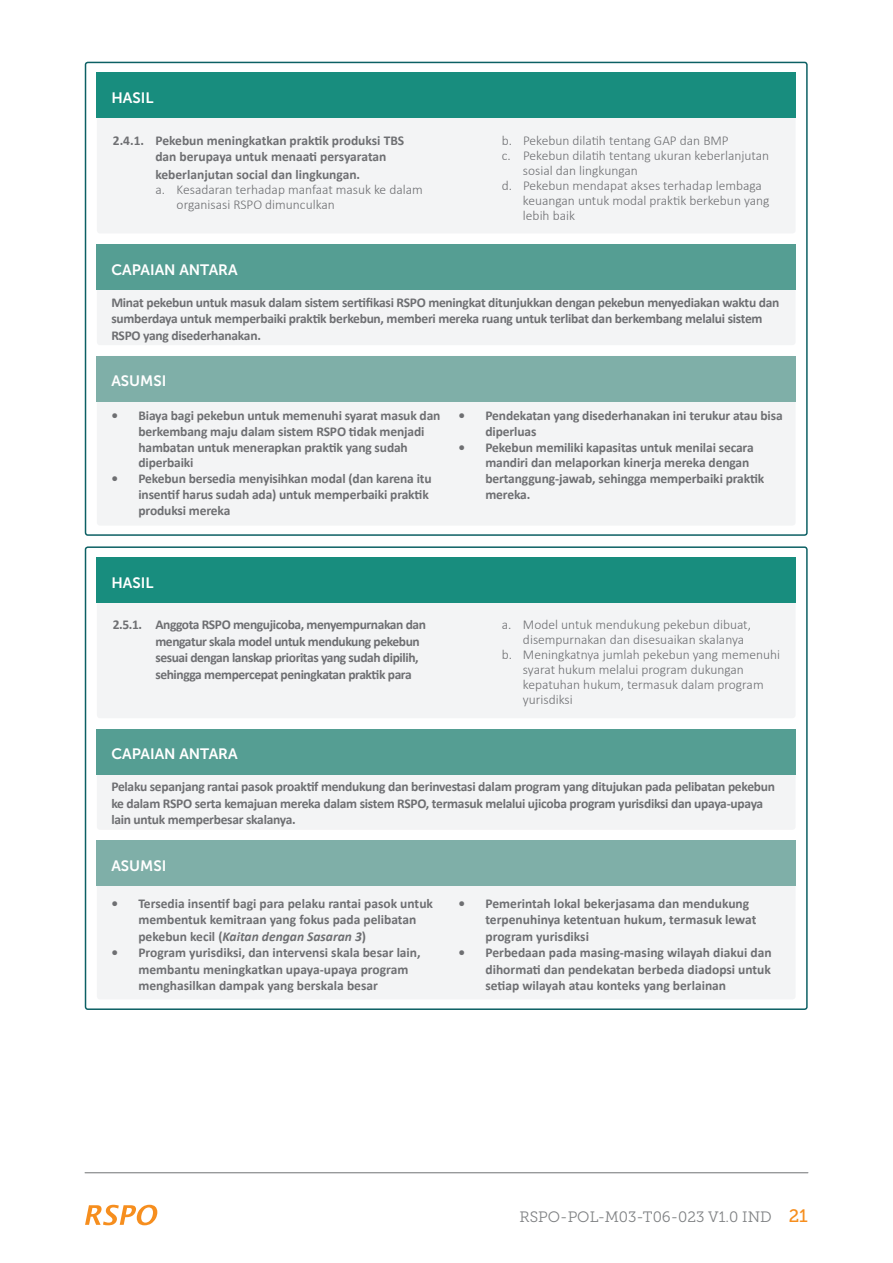
<style>
.page{position:relative;width:893px;height:1263px;background:#fff}
.page>*{position:absolute;margin:0;border:0;box-sizing:border-box;transform-origin:0 0}
.t1{font:15px "Museo Sans 700";color:#fff}
.t2{font:15px "Museo Slab 300";color:#808284}
.t3{font:700 13.5px/16.5px "Calibri";letter-spacing:-.015em;color:#6e6f72}
.t4{font:300 13.5px/15px "Calibri";color:#6e6f72}
.s1{font-style:italic}
.s2{font-family:"Museo Slab 500";font-size:18px;color:#f68e1e}
</style>
<div class="page">
<hr style="left:85px;top:1172px;width:723px;height:1px;background:#808284">
<svg style="left:85px;top:1205px;width:72px;height:20px"></svg>
<div style="left:97px;top:114px;width:699px;height:119px;background:#f3f4f5;border-radius:3px"></div>
<div style="left:97px;top:599px;width:699px;height:119px;background:#f3f4f5;border-radius:3px"></div>
<div style="left:97px;top:254px;width:699px;height:91px;background:#f3f4f5;border-radius:3px"></div>
<div style="left:97px;top:739px;width:699px;height:91px;background:#f3f4f5;border-radius:3px"></div>
<div style="left:97px;top:356px;width:699px;height:170px;background:#f3f4f5;border-radius:3px"></div>
<div style="left:97px;top:840px;width:699px;height:159px;background:#f3f4f5;border-radius:3px"></div>
<div style="left:97px;top:356px;width:699px;height:45px;background:#7fafa8"></div>
<div style="left:97px;top:840px;width:699px;height:46px;background:#7fafa8"></div>
<div style="left:97px;top:244px;width:699px;height:46px;background:#559e93"></div>
<div style="left:97px;top:729px;width:699px;height:45px;background:#559e93"></div>
<div style="left:97px;top:72px;width:699px;height:46px;background:#188d7e"></div>
<div style="left:97px;top:557px;width:699px;height:46px;background:#188d7e"></div>
<div style="left:85px;top:62px;width:723px;height:474px;border:2px solid #0c6064;border-radius:2px"></div>
<div style="left:85px;top:546px;width:723px;height:464px;border:2px solid #0c6064;border-radius:2px"></div>
<p class="t1" style="left:111px;top:89px;width:44px">HASIL</p>
<p class="t3" style="left:155px;top:132px;width:250px;text-indent:-43px">2.4.1. Pekebun meningkatkan praktik produksi TBS dan berupaya untuk menaati persyaratan</p>
<p class="t3" style="left:155px;top:166px;width:206px">keberlanjutan social dan lingkungan.</p>
<p class="t4" style="left:177px;top:182px;width:248px;text-indent:-21px">a. Kesadaran terhadap manfaat masuk ke dalam organisasi RSPO dimunculkan</p>
<p class="t1" style="left:111px;top:261px;width:128px">CAPAIAN ANTARA</p>
<p class="t4" style="left:502px;top:133px;width:229px">b. Pekebun dilatih tentang GAP dan BMP</p>
<p class="t4" style="left:523px;top:148px;width:248px;text-indent:-21px">c. Pekebun dilatih tentang ukuran keberlanjutan sosial dan lingkungan</p>
<p class="t4" style="left:523px;top:178px;width:248px;text-indent:-21px">d. Pekebun mendapat akses terhadap lembaga keuangan untuk modal praktik berkebun yang lebih baik</p>
<p class="t3" style="left:111px;top:294px;width:669px">Minat pekebun untuk masuk dalam sistem sertifikasi RSPO meningkat ditunjukkan dengan pekebun menyediakan waktu dan sumberdaya untuk memperbaiki praktik berkebun, memberi mereka ruang untuk terlibat dan berkembang melalui sistem<br>RSPO yang disederhanakan.</p>
<p class="t1" style="left:111px;top:373px;width:56px">ASUMSI</p>
<p class="t3" style="left:138px;top:408px;width:304px;line-height:15.8px;text-indent:-27px">• Biaya bagi pekebun untuk memenuhi syarat masuk dan berkembang maju dalam sistem RSPO tidak menjadi hambatan untuk menerapkan praktik yang sudah diperbaiki</p>
<p class="t3" style="left:138px;top:471px;width:295px;line-height:15.8px;text-indent:-27px">• Pekebun bersedia menyisihkan modal (dan karena itu insentif harus sudah ada) untuk memperbaiki praktik produksi mereka</p>
<p class="t3" style="left:485px;top:408px;width:299px;line-height:15.8px;text-indent:-27px">• Pendekatan yang disederhanakan ini terukur atau bisa diperluas</p>
<p class="t3" style="left:485px;top:439px;width:280px;line-height:15.8px;text-indent:-27px">• Pekebun memiliki kapasitas untuk menilai secara mandiri dan melaporkan kinerja mereka dengan bertanggung-jawab, sehingga memperbaiki praktik mereka.</p>
<p class="t1" style="left:111px;top:574px;width:44px">HASIL</p>
<p class="t3" style="left:155px;top:616px;width:272px;text-indent:-43px">2.5.1. Anggota RSPO mengujicoba, menyempurnakan dan mengatur skala model untuk mendukung pekebun sesuai dengan lanskap prioritas yang sudah dipilih, sehingga mempercepat peningkatan praktik para</p>
<p class="t4" style="left:523px;top:617px;width:230px;text-indent:-21px">a. Model untuk mendukung pekebun dibuat, disempurnakan dan disesuaikan skalanya</p>
<p class="t4" style="left:523px;top:647px;width:259px;text-indent:-21px">b. Meningkatnya jumlah pekebun yang memenuhi syarat hukum melalui program dukungan kepatuhan hukum, termasuk dalam program yurisdiksi</p>
<p class="t1" style="left:111px;top:746px;width:128px">CAPAIAN ANTARA</p>
<p class="t3" style="left:111px;top:778px;width:665px">Pelaku sepanjang rantai pasok proaktif mendukung dan berinvestasi dalam program yang ditujukan pada pelibatan pekebun ke dalam RSPO serta kemajuan mereka dalam sistem RSPO, termasuk melalui ujicoba program yurisdiksi dan upaya-upaya lain untuk memperbesar skalanya.</p>
<p class="t1" style="left:111px;top:857px;width:56px">ASUMSI</p>
<p class="t3" style="left:138px;top:895px;width:296px;text-indent:-27px">• Tersedia insentif bagi para pelaku rantai pasok untuk membentuk kemitraan yang fokus pada pelibatan pekebun kecil (<span class="s1">Kaitan dengan Sasaran 3</span>)</p>
<p class="t3" style="left:138px;top:944px;width:284px;text-indent:-27px">• Program yurisdiksi, dan intervensi skala besar lain, membantu meningkatkan upaya-upaya program menghasilkan dampak yang berskala besar</p>
<p class="t3" style="left:485px;top:895px;width:272px;text-indent:-27px">• Pemerintah lokal bekerjasama dan mendukung terpenuhinya ketentuan hukum, termasuk lewat program yurisdiksi</p>
<p class="t3" style="left:485px;top:944px;width:288px;text-align:justify;text-indent:-27px">• Perbedaan pada masing-masing wilayah diakui dan dihormati dan pendekatan berbeda diadopsi untuk setiap wilayah atau konteks yang berlainan</p>
<p class="t2" style="left:520px;top:1208px;width:290px">RSPO-POL-M03-T06-023 V1.0 IND <span class="s2">21</span></p>
</div>
